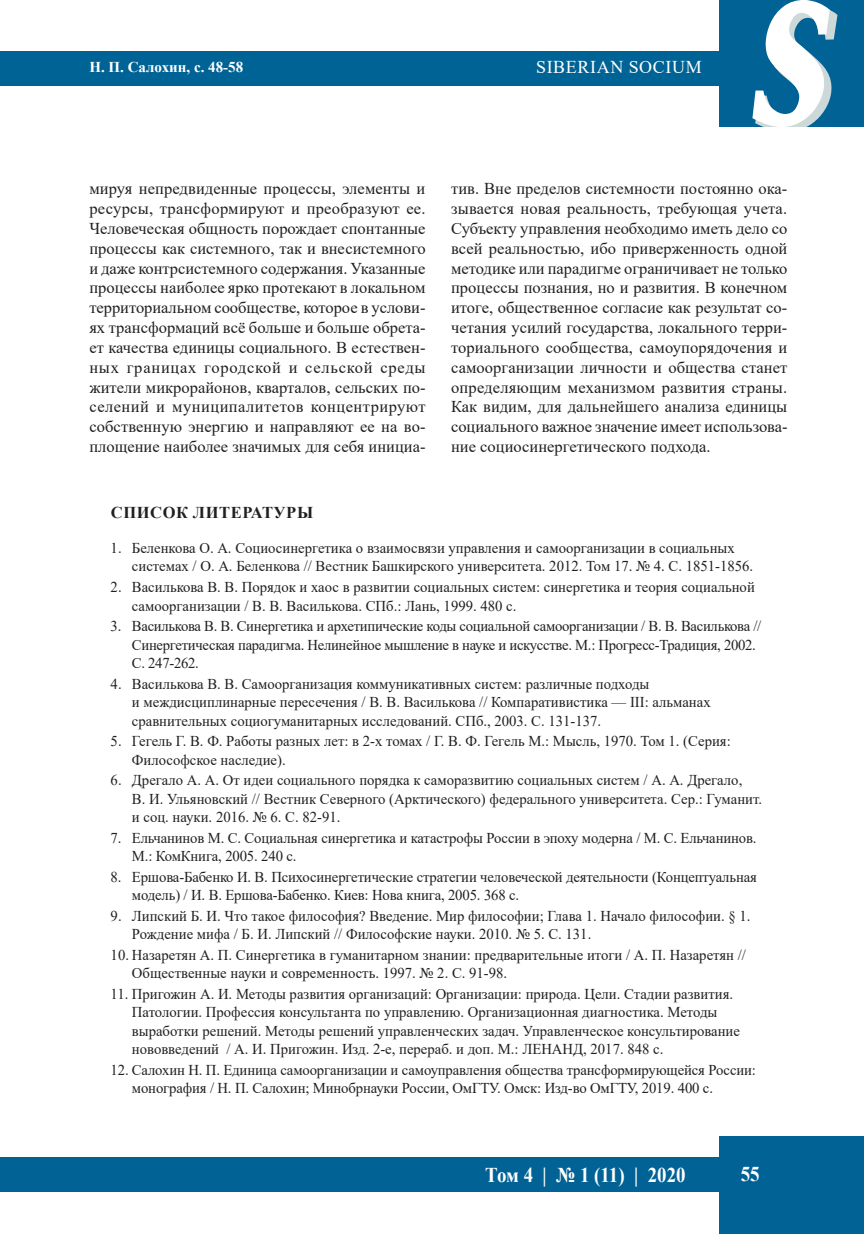
<style>
.page{position:relative;width:864px;height:1234px;background:#fff}
.page>*{position:absolute;margin:0;border:0;box-sizing:border-box;transform-origin:0 0}
.t1{font:italic 700 165px "Quant Antiqua";color:#fff;scale:.75 1}
.t2{font:700 21px "Times New Roman";color:#fff;scale:.9 1}
.t3{font:18px "Times New Roman";letter-spacing:.035em;color:#fff}
.t4{font:16.5px/19.8px "Times New Roman";color:#231f20;text-align:justify}
.t5{font:700 16.5px "Times New Roman";letter-spacing:.035em;color:#231f20}
.t6{font:15px/18.5px "Times New Roman";color:#231f20}
.t7{font:15px/18.5px "Times New Roman";letter-spacing:-.02em;color:#231f20}
.t8{font:700 15px "Times New Roman";color:#fff}
</style>
<div class="page">
<div style="left:0;top:51px;width:721px;height:34px;background:#006396"></div>
<div style="left:719px;top:0;width:144px;height:128px;background:#006295"></div>
<div style="left:0;top:1157px;width:721px;height:34px;background:#006295"></div>
<div style="left:719px;top:1135px;width:144px;height:98px;background:#006295"></div>
<svg style="left:750px;top:0;width:89px;height:128px"></svg>
<p class="t8" style="left:89px;top:56px;width:155px">Н. П. Салохин, с. 48-58</p>
<p class="t3" style="left:536px;top:55px;width:167px">SIBERIAN SOCIUM</p>
<h1 class="t1" style="left:749px;top:-35px;width:113px">S</h1>
<p class="t4" style="left:89px;top:178px;width:337px">мируя непредвиденные процессы, элементы и ресурсы, трансформируют и преобразуют ее.<br>Человеческая общность порождает спонтанные процессы как системного, так и внесистемного и даже контрсистемного содержания. Указанные процессы наиболее ярко протекают в локальном территориальном сообществе, которое в услови&shy;ях трансформаций всё больше и больше обрета&shy;ет качества единицы социального. В естествен&shy;ных границах городской и сельской среды жители микрорайонов, кварталов, сельских по&shy;селений и муниципалитетов концентрируют собственную энергию и направляют ее на во&shy;площение наиболее значимых для себя инициа-</p>
<p class="t4" style="left:451px;top:178px;width:338px">тив. Вне пределов системности постоянно ока&shy;зывается новая реальность, требующая учета.<br>Субъекту управления необходимо иметь дело со всей реальностью, ибо приверженность одной методике или парадигме ограничивает не только процессы познания, но и развития. В конечном итоге, общественное согласие как результат со&shy;четания усилий государства, локального терри&shy;ториального сообщества, самоупорядочения и самоорганизации личности и общества станет определяющим механизмом развития страны.<br>Как видим, для дальнейшего анализа единицы социального важное значение имеет использова&shy;ние социосинергетического подхода.</p>
<p class="t5" style="left:111px;top:500px;width:204px">СПИСОК ЛИТЕРАТУРЫ</p>
<p class="t6" style="left:132px;top:538px;width:622px;text-indent:-21px">1. Беленкова О. А. Социосинергетика о взаимосвязи управления и самоорганизации в социальных системах / О. А. Беленкова // Вестник Башкирского университета. 2012. Том 17. № 4. С. 1851-1856.</p>
<p class="t6" style="left:132px;top:577px;width:624px;text-indent:-21px">2. Василькова В. В. Порядок и хаос в развитии социальных систем: синергетика и теория социальной самоорганизации / В. В. Василькова. СПб.: Лань, 1999. 480 с.</p>
<p class="t7" style="left:132px;top:616px;width:630px;text-indent:-21px">3. Василькова В. В. Синергетика и архетипические коды социальной самоорганизации / В. В. Василькова //<br>Синергетическая парадигма. Нелинейное мышление в науке и искусстве. М.: Прогресс-Традиция, 2002.<br>С. 247-262.</p>
<p class="t6" style="left:132px;top:673px;width:580px;text-indent:-21px">4. Василькова В. В. Самоорганизация коммуникативных систем: различные подходы<br>и междисциплинарные пересечения / В. В. Василькова // Компаративистика — III: альманах сравнительных социогуманитарных исследований. СПб., 2003. С. 131-137.</p>
<p class="t6" style="left:132px;top:731px;width:600px;text-indent:-21px">5. Гегель Г. В. Ф. Работы разных лет: в 2-х томах / Г. В. Ф. Гегель М.: Мысль, 1970. Том 1. (Серия:<br>Философское наследие).</p>
<p class="t6" style="left:132px;top:770px;width:631px;text-indent:-21px">6. Дрегало А. А. От идеи социального порядка к саморазвитию социальных систем / А. А. Дрегало,<br>В. И. Ульяновский // Вестник Северного (Арктического) федерального университета. Сер.: Гуманит. и соц. науки. 2016. № 6. С. 82-91.</p>
<p class="t6" style="left:132px;top:827px;width:626px;text-indent:-21px">7. Ельчанинов М. С. Социальная синергетика и катастрофы России в эпоху модерна / М. С. Ельчанинов.<br>М.: КомКнига, 2005. 240 с.</p>
<p class="t6" style="left:132px;top:866px;width:626px;text-indent:-21px">8. Ершова-Бабенко И. В. Психосинергетические стратегии человеческой деятельности (Концептуальная модель) / И. В. Ершова-Бабенко. Киев: Нова книга, 2005. 368 с.</p>
<p class="t6" style="left:132px;top:905px;width:619px;text-indent:-21px">9. Липский Б. И. Что такое философия? Введение. Мир философии; Глава 1. Начало философии. § 1.<br>Рождение мифа / Б. И. Липский // Философские науки. 2010. № 5. С. 131.</p>
<p class="t6" style="left:132px;top:945px;width:615px;text-indent:-21px">10. Назаретян А. П. Синергетика в гуманитарном знании: предварительные итоги / А. П. Назаретян //<br>Общественные науки и современность. 1997. № 2. С. 91-98.</p>
<p class="t6" style="left:132px;top:984px;width:609px;text-indent:-21px">11. Пригожин А. И. Методы развития организаций: Организации: природа. Цели. Стадии развития.<br>Патологии. Профессия консультанта по управлению. Организационная диагностика. Методы выработки решений. Методы решений управленческих задач. Управленческое консультирование нововведений / А. И. Пригожин. Изд. 2-е, перераб. и доп. М.: ЛЕНАНД, 2017. 848 с.</p>
<p class="t6" style="left:132px;top:1059px;width:625px;text-indent:-21px">12. Салохин Н. П. Единица самоорганизации и самоуправления общества трансформирующейся России: монография / Н. П. Салохин; Минобрнауки России, ОмГТУ. Омск: Изд-во ОмГТУ, 2019. 400 с.</p>
<h2 class="t2" style="left:485px;top:1159px;width:224px">Том 4 | № 1 (11) | 2020</h2>
<h2 class="t2" style="left:740px;top:1158px;width:23px">55</h2>
</div>
